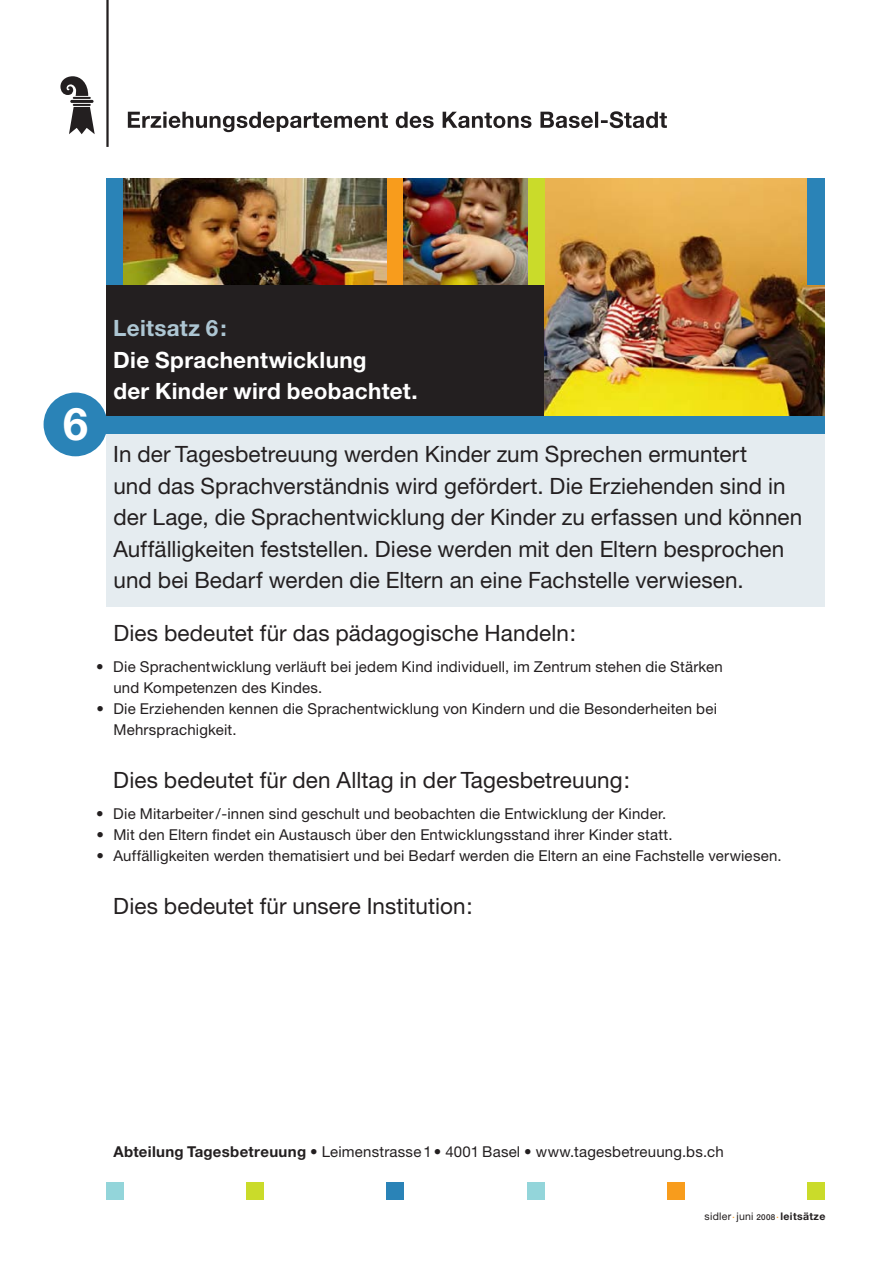
<style>
.page{position:relative;width:893px;height:1263px;background:#fff}
.page>*{position:absolute;margin:0;border:0;box-sizing:border-box;transform-origin:0 0}
.t1{font:700 45px "Helvetica Neue";color:#fff}
.t2{font:22.5px/31.5px "Helvetica Neue";letter-spacing:.005em;color:#231f20}
.t3{font:700 22.5px/31.5px "Helvetica Neue";letter-spacing:.01em;color:#fff}
.t4{font:15px/21px "Helvetica Neue";letter-spacing:.01em;color:#231f20}
.t5{font:10.5px "Helvetica Neue";letter-spacing:.025em;color:#231f20}
.s1{color:#adc6d3}
.s2{font-weight:700}
.s3{font-weight:500;font-size:8.1px}
</style>
<div class="page">
<div style="left:106px;top:1182px;width:17px;height:17px;background:#93d5da"></div>
<div style="left:247px;top:1182px;width:17px;height:17px;background:#cadb2a"></div>
<div style="left:387px;top:1182px;width:17px;height:17px;background:#2a83b7"></div>
<div style="left:668px;top:1182px;width:17px;height:17px;background:#f89c1c"></div>
<div style="left:527px;top:1182px;width:17px;height:17px;background:#93d5da"></div>
<div style="left:808px;top:1182px;width:17px;height:17px;background:#cadb2a"></div>
<svg style="left:128px;top:112px;width:260px;height:20px"></svg>
<svg style="left:396px;top:112px;width:38px;height:16px"></svg>
<svg style="left:443px;top:112px;width:88px;height:16px"></svg>
<svg style="left:540px;top:112px;width:53px;height:16px"></svg>
<hr style="left:595px;top:112px;width:3px;height:16px;background:#231f20">
<svg style="left:601px;top:111px;width:66px;height:17px"></svg>
<svg style="left:60px;top:76px;width:35px;height:58px"></svg>
<hr style="left:106px;top:0;width:3px;height:147px;background:#231f20">
<div style="left:106px;top:285px;width:719px;height:131px;background:#231f20"></div>
<img style="left:544px;top:179px;width:281px;height:237px">
<div style="left:106px;top:433px;width:719px;height:173px;background:#e5ecf0"></div>
<div style="left:106px;top:416px;width:719px;height:17px;background:#2a83b7"></div>
<div style="left:44px;top:392px;width:63px;height:64px;background:#2a83b7;border-radius:50%"></div>
<div style="left:387px;top:179px;width:17px;height:106px;background:#f89c1c"></div>
<div style="left:106px;top:179px;width:17px;height:106px;background:#2a83b7"></div>
<div style="left:808px;top:179px;width:17px;height:106px;background:#2a83b7"></div>
<div style="left:527px;top:179px;width:17px;height:106px;background:#cadb2a"></div>
<img style="left:123px;top:179px;width:264px;height:106px">
<img style="left:404px;top:179px;width:123px;height:106px">
<p class="t1" style="left:63px;top:396px;width:27px">6</p>
<p class="t3" style="left:113px;top:312px;width:306px"><span class="s1">Leitsatz 6:<br></span>Die Sprachentwicklung<br>der Kinder wird beobachtet.</p>
<p class="t2" style="left:113px;top:438px;width:691px">In der Tagesbetreuung werden Kinder zum Sprechen ermuntert<br>und das Sprachver-ständnis wird gefördert. Die Erziehenden sind in der Lage, die Sprachentwicklung der Kinder zu erfassen und können Auffälligkeiten feststellen. Diese werden mit den Eltern besprochen und bei Bedarf werden die Eltern an eine Fachstelle verwiesen.</p>
<p class="t2" style="left:114px;top:617px;width:464px">Dies bedeutet für das pädagogische Handeln:</p>
<p class="t4" style="left:113px;top:656px;width:611px;text-indent:-17px">• Die Sprachentwicklung verläuft bei jedem Kind individuell, im Zentrum stehen die Stärken und Kompetenzen des Kindes.</p>
<p class="t4" style="left:113px;top:698px;width:605px;text-indent:-17px">• Die Erziehenden kennen die Sprachentwicklung von Kindern und die Beson-derheiten bei<br>Mehrsprachigkeit.</p>
<p class="t2" style="left:113px;top:764px;width:518px">Dies bedeutet für den Alltag in der Tagesbetreuung:</p>
<p class="t4" style="left:96px;top:803px;width:572px">• Die Mitarbeiter /-innen sind geschult und beobachten die Entwicklung der Kinder.</p>
<p class="t4" style="left:96px;top:824px;width:578px">• Mit den Eltern findet ein Austausch über den Entwicklungsstand ihrer Kinder statt.</p>
<p class="t4" style="left:96px;top:845px;width:687px">• Auffälligkeiten werden thematisiert und bei Bedarf werden die Eltern an eine Fachstelle verwiesen.</p>
<p class="t2" style="left:113px;top:890px;width:361px">Dies bedeutet für unsere Institution:</p>
<p class="t4" style="left:113px;top:1141px;width:612px"><span class="s2">Abteilung Tagesbetreuung</span> • Leimenstrasse 1 • 4001 Basel • www.tagesbetreuung.bs.ch</p>
<p class="t5" style="left:705px;top:1210px;width:122px">sidler <sup>.</sup> juni <span class="s3">2008</span><sup>.</sup><span class="s2">leitsätze</span></p>
</div>
